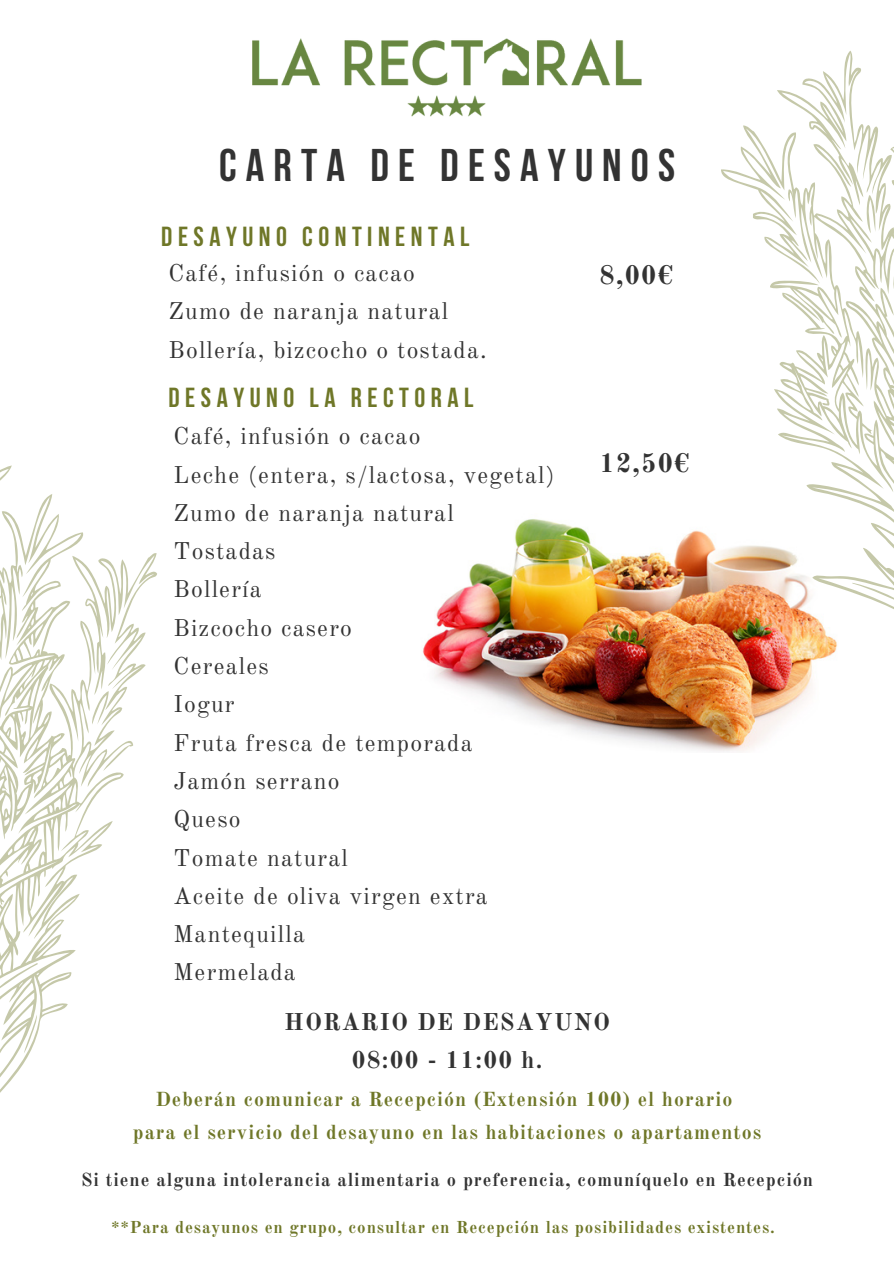
<style>
.page{position:relative;width:894px;height:1264px;background:#fff}
.page>*{position:absolute;margin:0;border:0;box-sizing:border-box;transform-origin:0 0}
.t1{font:700 45.6px "Bebas Neue";letter-spacing:.2em;color:#333}
.t2{font:700 27.45px "Bebas Neue";letter-spacing:.2em;color:#6f7728}
.t3{font:700 26.25px "Old Standard";color:#333}
.t4{font:700 23.85px/38.2px "Old Standard";letter-spacing:.05em;color:#333;text-align:center}
.t5{font:23.7px/38.2px "Old Standard";letter-spacing:.05em;color:#333}
.t6{font:700 19.95px/32.7px "Old Standard";letter-spacing:.05em;color:#6f7728;text-align:center}
.t7{font:700 18.45px "Old Standard";letter-spacing:.05em;color:#333}
.t8{font:700 16.95px "Old Standard";letter-spacing:.05em;color:#6f7728}
</style>
<div class="page">
<img style="left:252px;top:38px;width:390px;height:79px">
<svg style="left:0;top:465px;width:157px;height:628px"></svg>
<svg style="left:91px;top:691px;width:18px;height:33px"></svg>
<svg style="left:24px;top:1014px;width:13px;height:39px"></svg>
<img style="left:422px;top:519px;width:388px;height:233px">
<svg style="left:720px;top:50px;width:173px;height:640px"></svg>
<h1 class="t1" style="left:219px;top:147px;width:457px">CARTA DE DESAYUNOS</h1>
<p class="t2" style="left:161px;top:225px;width:309px">DESAYUNO CONTINENTAL</p>
<p class="t5" style="left:168px;top:254px;width:319px">Café, infusión o cacao<br>Zumo de naranja natural<br>Bollería, bizcocho o tostada.</p>
<p class="t2" style="left:168px;top:386px;width:306px">DESAYUNO LA RECTORAL</p>
<p class="t5" style="left:173px;top:417px;width:382px">Café, infusión o cacao<br>Leche (entera, s/lactosa, vegetal)<br>Zumo de naranja natural<br>Tostadas<br>Bollería<br>Bizcocho casero<br>Cereales<br>Iogur<br>Fruta fresca de temporada<br>Jamón serrano<br>Queso<br>Tomate natural<br>Aceite de oliva virgen extra<br>Mantequilla<br>Mermelada</p>
<p class="t3" style="left:599px;top:259px;width:75px">8,00€</p>
<p class="t3" style="left:599px;top:447px;width:91px">12,50€</p>
<p class="t4" style="left:284px;top:1003px;width:327px">HORARIO DE DESAYUNO<br>08:00 - 11:00 h.</p>
<p class="t6" style="left:133px;top:1083px;width:630px">Deberán comunicar a Recepción (Extensión 100) el horario<br>para el servicio del desayuno en las habitaciones o apartamentos</p>
<p class="t7" style="left:81px;top:1167px;width:733px">Si tiene alguna intolerancia alimentaria o preferencia, comuníquelo en Recepción</p>
<p class="t8" style="left:111px;top:1216px;width:665px">**Para desayunos en grupo, consultar en Recepción las posibilidades existentes.</p>
</div>
